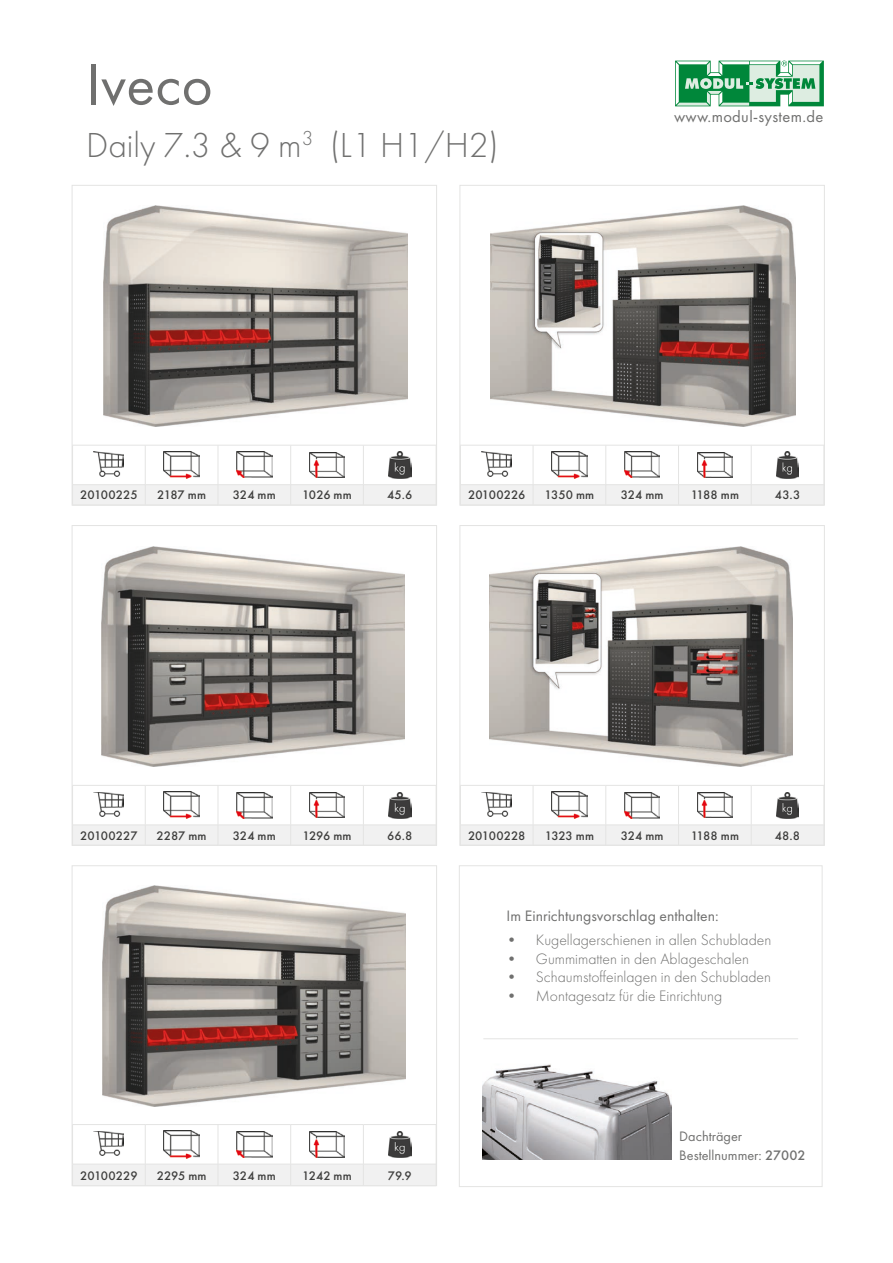
<style>
.page{position:relative;width:893px;height:1263px;background:#fff}
.page>*{position:absolute;margin:0;border:0;box-sizing:border-box;transform-origin:0 0}
.t1{font:60px "Futura";color:#70706f}
.t2{font:300 36px "Futura";color:#70706f}
.t3{font:16.5px "Futura";letter-spacing:.02em;color:#70706f}
.t4{font:300 15.6px "Futura";color:#70706f}
.t5{font:15.6px "Futura";color:#70706f}
.t6{font:14.25px/18.8px "Futura";color:#70706f}
.t7{font:500 12.9px "Futura";color:#3d3d3c}
.s1{font-weight:500}
</style>
<div class="page">
<img style="left:103px;top:206px;width:304px;height:221px">
<img style="left:490px;top:206px;width:305px;height:221px">
<img style="left:101px;top:546px;width:304px;height:221px">
<img style="left:489px;top:546px;width:304px;height:221px">
<img style="left:102px;top:885px;width:304px;height:221px">
<img style="left:483px;top:1064px;width:189px;height:96px">
<svg style="left:675px;top:61px;width:149px;height:45px;background:#76bd93"></svg>
<hr style="left:72px;top:445px;width:73px;height:1px;background:#e4e4e3">
<hr style="left:72px;top:445px;width:1px;height:39px;background:#e4e4e3">
<hr style="left:145px;top:445px;width:73px;height:1px;background:#e4e4e3">
<hr style="left:145px;top:445px;width:1px;height:39px;background:#e4e4e3">
<hr style="left:218px;top:445px;width:73px;height:1px;background:#e4e4e3">
<hr style="left:218px;top:445px;width:1px;height:39px;background:#e4e4e3">
<hr style="left:291px;top:445px;width:72px;height:1px;background:#e4e4e3">
<hr style="left:290px;top:445px;width:1px;height:39px;background:#e4e4e3">
<hr style="left:363px;top:445px;width:73px;height:1px;background:#e4e4e3">
<hr style="left:363px;top:445px;width:1px;height:39px;background:#e4e4e3">
<hr style="left:436px;top:445px;width:1px;height:39px;background:#e4e4e3">
<hr style="left:72px;top:484px;width:73px;height:1px;background:#e4e4e3">
<hr style="left:72px;top:505px;width:73px;height:1px;background:#e4e4e3">
<hr style="left:145px;top:484px;width:73px;height:1px;background:#e4e4e3">
<hr style="left:145px;top:505px;width:73px;height:1px;background:#e4e4e3">
<hr style="left:218px;top:484px;width:73px;height:1px;background:#e4e4e3">
<hr style="left:218px;top:505px;width:73px;height:1px;background:#e4e4e3">
<hr style="left:291px;top:484px;width:72px;height:1px;background:#e4e4e3">
<hr style="left:291px;top:505px;width:72px;height:1px;background:#e4e4e3">
<hr style="left:363px;top:484px;width:73px;height:1px;background:#e4e4e3">
<hr style="left:363px;top:505px;width:73px;height:1px;background:#e4e4e3">
<div style="left:72px;top:485px;width:365px;height:20px;background:#f1f1f1"></div>
<img style="left:94px;top:452px;width:30px;height:24px">
<img style="left:164px;top:451px;width:35px;height:28px">
<img style="left:237px;top:452px;width:35px;height:26px">
<img style="left:309px;top:452px;width:36px;height:26px">
<img style="left:388px;top:452px;width:23px;height:26px">
<hr style="left:460px;top:445px;width:73px;height:1px;background:#e4e4e3">
<hr style="left:460px;top:445px;width:1px;height:39px;background:#e4e4e3">
<hr style="left:533px;top:445px;width:73px;height:1px;background:#e4e4e3">
<hr style="left:533px;top:445px;width:1px;height:39px;background:#e4e4e3">
<hr style="left:606px;top:445px;width:72px;height:1px;background:#e4e4e3">
<hr style="left:605px;top:445px;width:1px;height:39px;background:#e4e4e3">
<hr style="left:678px;top:445px;width:73px;height:1px;background:#e4e4e3">
<hr style="left:678px;top:445px;width:1px;height:39px;background:#e4e4e3">
<hr style="left:751px;top:445px;width:73px;height:1px;background:#e4e4e3">
<hr style="left:751px;top:445px;width:1px;height:39px;background:#e4e4e3">
<hr style="left:824px;top:445px;width:1px;height:39px;background:#e4e4e3">
<hr style="left:460px;top:484px;width:73px;height:1px;background:#e4e4e3">
<hr style="left:460px;top:505px;width:73px;height:1px;background:#e4e4e3">
<hr style="left:533px;top:484px;width:73px;height:1px;background:#e4e4e3">
<hr style="left:533px;top:505px;width:73px;height:1px;background:#e4e4e3">
<hr style="left:606px;top:484px;width:72px;height:1px;background:#e4e4e3">
<hr style="left:606px;top:505px;width:72px;height:1px;background:#e4e4e3">
<hr style="left:678px;top:484px;width:73px;height:1px;background:#e4e4e3">
<hr style="left:678px;top:505px;width:73px;height:1px;background:#e4e4e3">
<hr style="left:751px;top:484px;width:73px;height:1px;background:#e4e4e3">
<hr style="left:751px;top:505px;width:73px;height:1px;background:#e4e4e3">
<div style="left:460px;top:485px;width:365px;height:20px;background:#f1f1f1"></div>
<img style="left:482px;top:452px;width:30px;height:24px">
<img style="left:552px;top:451px;width:35px;height:28px">
<img style="left:624px;top:452px;width:36px;height:26px">
<img style="left:697px;top:452px;width:36px;height:26px">
<img style="left:776px;top:452px;width:23px;height:26px">
<hr style="left:72px;top:785px;width:73px;height:1px;background:#e4e4e3">
<hr style="left:72px;top:785px;width:1px;height:40px;background:#e4e4e3">
<hr style="left:145px;top:785px;width:73px;height:1px;background:#e4e4e3">
<hr style="left:145px;top:785px;width:1px;height:40px;background:#e4e4e3">
<hr style="left:218px;top:785px;width:73px;height:1px;background:#e4e4e3">
<hr style="left:218px;top:785px;width:1px;height:40px;background:#e4e4e3">
<hr style="left:291px;top:785px;width:72px;height:1px;background:#e4e4e3">
<hr style="left:290px;top:785px;width:1px;height:40px;background:#e4e4e3">
<hr style="left:363px;top:785px;width:73px;height:1px;background:#e4e4e3">
<hr style="left:363px;top:785px;width:1px;height:40px;background:#e4e4e3">
<hr style="left:436px;top:785px;width:1px;height:40px;background:#e4e4e3">
<hr style="left:72px;top:845px;width:73px;height:1px;background:#e4e4e3">
<hr style="left:145px;top:845px;width:73px;height:1px;background:#e4e4e3">
<hr style="left:218px;top:845px;width:73px;height:1px;background:#e4e4e3">
<hr style="left:291px;top:845px;width:72px;height:1px;background:#e4e4e3">
<hr style="left:363px;top:845px;width:73px;height:1px;background:#e4e4e3">
<div style="left:72px;top:825px;width:365px;height:20px;background:#f1f1f1"></div>
<img style="left:94px;top:792px;width:30px;height:24px">
<img style="left:164px;top:791px;width:35px;height:28px">
<img style="left:237px;top:792px;width:35px;height:26px">
<img style="left:309px;top:792px;width:36px;height:26px">
<img style="left:388px;top:792px;width:23px;height:26px">
<hr style="left:460px;top:785px;width:73px;height:1px;background:#e4e4e3">
<hr style="left:460px;top:785px;width:1px;height:40px;background:#e4e4e3">
<hr style="left:533px;top:785px;width:73px;height:1px;background:#e4e4e3">
<hr style="left:533px;top:785px;width:1px;height:40px;background:#e4e4e3">
<hr style="left:606px;top:785px;width:72px;height:1px;background:#e4e4e3">
<hr style="left:605px;top:785px;width:1px;height:40px;background:#e4e4e3">
<hr style="left:678px;top:785px;width:73px;height:1px;background:#e4e4e3">
<hr style="left:678px;top:785px;width:1px;height:40px;background:#e4e4e3">
<hr style="left:751px;top:785px;width:73px;height:1px;background:#e4e4e3">
<hr style="left:751px;top:785px;width:1px;height:40px;background:#e4e4e3">
<hr style="left:824px;top:785px;width:1px;height:40px;background:#e4e4e3">
<hr style="left:460px;top:845px;width:73px;height:1px;background:#e4e4e3">
<hr style="left:533px;top:845px;width:73px;height:1px;background:#e4e4e3">
<hr style="left:606px;top:845px;width:72px;height:1px;background:#e4e4e3">
<hr style="left:678px;top:845px;width:73px;height:1px;background:#e4e4e3">
<hr style="left:751px;top:845px;width:73px;height:1px;background:#e4e4e3">
<div style="left:460px;top:825px;width:365px;height:20px;background:#f1f1f1"></div>
<img style="left:482px;top:792px;width:30px;height:24px">
<img style="left:552px;top:791px;width:35px;height:28px">
<img style="left:624px;top:792px;width:36px;height:26px">
<img style="left:697px;top:792px;width:36px;height:26px">
<img style="left:776px;top:792px;width:23px;height:26px">
<hr style="left:72px;top:1124px;width:73px;height:1px;background:#e4e4e3">
<hr style="left:72px;top:1125px;width:1px;height:39px;background:#e4e4e3">
<hr style="left:145px;top:1124px;width:73px;height:1px;background:#e4e4e3">
<hr style="left:145px;top:1125px;width:1px;height:39px;background:#e4e4e3">
<hr style="left:218px;top:1124px;width:73px;height:1px;background:#e4e4e3">
<hr style="left:218px;top:1125px;width:1px;height:39px;background:#e4e4e3">
<hr style="left:291px;top:1124px;width:72px;height:1px;background:#e4e4e3">
<hr style="left:290px;top:1125px;width:1px;height:39px;background:#e4e4e3">
<hr style="left:363px;top:1124px;width:73px;height:1px;background:#e4e4e3">
<hr style="left:363px;top:1125px;width:1px;height:39px;background:#e4e4e3">
<hr style="left:436px;top:1125px;width:1px;height:39px;background:#e4e4e3">
<div style="left:72px;top:1164px;width:365px;height:22px;background:#f1f1f1"></div>
<img style="left:94px;top:1131px;width:30px;height:25px">
<img style="left:164px;top:1130px;width:35px;height:28px">
<img style="left:237px;top:1131px;width:35px;height:26px">
<img style="left:309px;top:1131px;width:36px;height:26px">
<img style="left:388px;top:1131px;width:23px;height:26px">
<div style="left:459px;top:865px;width:363px;height:322px;border:1px solid #e4e4e3"></div>
<hr style="left:483px;top:1038px;width:315px;height:1px;background:#e4e4e3">
<h1 class="t1" style="left:86px;top:49px;width:128px">Iveco</h1>
<h2 class="t2" style="left:86px;top:124px;width:414px">Daily 7.3 &amp; 9 m<sup>3</sup> (L1 H1/H2)</h2>
<p class="t3" style="left:674px;top:107px;width:151px">www.modul-system.de</p>
<p class="t7" style="left:80px;top:487px;width:59px">20100225</p>
<p class="t7" style="left:157px;top:487px;width:50px">2187 mm</p>
<p class="t7" style="left:233px;top:487px;width:44px">324 mm</p>
<p class="t7" style="left:302px;top:487px;width:51px">1026 mm</p>
<p class="t7" style="left:387px;top:487px;width:27px">45.6</p>
<p class="t7" style="left:468px;top:487px;width:59px">20100226</p>
<p class="t7" style="left:545px;top:487px;width:51px">1350 mm</p>
<p class="t7" style="left:621px;top:487px;width:44px">324 mm</p>
<p class="t7" style="left:691px;top:487px;width:50px">1188 mm</p>
<p class="t7" style="left:775px;top:487px;width:27px">43.3</p>
<p class="t7" style="left:80px;top:828px;width:59px">20100227</p>
<p class="t7" style="left:157px;top:828px;width:52px">2287 mm</p>
<p class="t7" style="left:233px;top:828px;width:44px">324 mm</p>
<p class="t7" style="left:303px;top:828px;width:51px">1296 mm</p>
<p class="t7" style="left:387px;top:828px;width:27px">66.8</p>
<p class="t7" style="left:468px;top:828px;width:59px">20100228</p>
<p class="t7" style="left:545px;top:828px;width:51px">1323 mm</p>
<p class="t7" style="left:621px;top:828px;width:44px">324 mm</p>
<p class="t7" style="left:691px;top:828px;width:50px">1188 mm</p>
<p class="t7" style="left:775px;top:828px;width:27px">48.8</p>
<p class="t5" style="left:507px;top:906px;width:213px">Im Einrichtungsvorschlag enthalten:</p>
<p class="t4" style="left:507px;top:931px;width:266px">• Kugellagerschienen in allen Schubladen</p>
<p class="t4" style="left:507px;top:950px;width:244px">• Gummimatten in den Ablageschalen</p>
<p class="t4" style="left:507px;top:968px;width:266px">• Schaumstoffeinlagen in den Schubladen</p>
<p class="t4" style="left:507px;top:987px;width:217px">• Montagesatz für die Einrichtung</p>
<p class="t7" style="left:80px;top:1167px;width:59px">20100229</p>
<p class="t7" style="left:157px;top:1167px;width:51px">2295 mm</p>
<p class="t7" style="left:233px;top:1167px;width:44px">324 mm</p>
<p class="t7" style="left:302px;top:1167px;width:51px">1242 mm</p>
<p class="t7" style="left:388px;top:1167px;width:25px">79.9</p>
<p class="t6" style="left:679px;top:1126px;width:128px">Dachträger<br>Bestellnummer: <span class="s1">27002</span></p>
</div>
